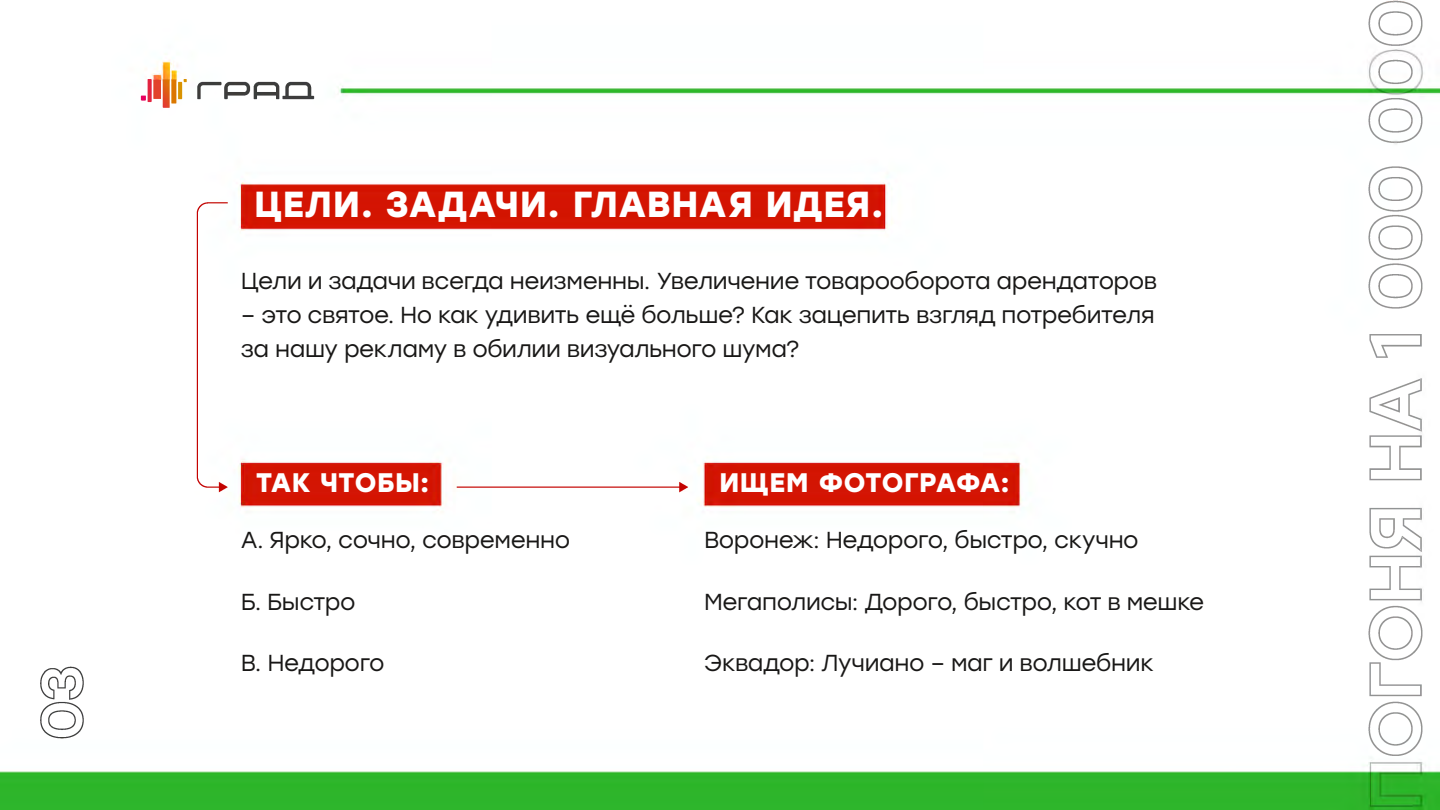
<style>
.page{position:relative;width:1440px;height:810px;background:#fff}
.page>*{position:absolute;margin:0;border:0;box-sizing:border-box;transform-origin:0 0}
.t1{font:700 36.2px "Stolzl";letter-spacing:.02em;color:#fff}
.t2{font:700 26.8px "Stolzl";letter-spacing:.015em;color:#fff}
.t3{font:23.1px/33.8px "Stolzl";letter-spacing:-.02em;color:#181716}
</style>
<div class="page">
<img style="left:0;top:0;width:1440px;height:810px">
<h1 class="t1" style="left:254px;top:179px;width:631px">ЦЕЛИ. ЗАДАЧИ. ГЛАВНАЯ ИДЕЯ.</h1>
<p class="t3" style="left:241px;top:263px;width:918px">Цели и задачи всегда неизменны. Увеличение товарооборота арендаторов</p>
<p class="t3" style="left:241px;top:297px;width:915px">– это святое. Но как удивить ещё больше? Как зацепить взгляд потребителя за нашу рекламу в обилии визуального шума?</p>
<p class="t2" style="left:256px;top:463px;width:175px">ТАК ЧТОБЫ:</p>
<p class="t3" style="left:241px;top:522px;width:331px">А. Ярко, сочно, современно</p>
<p class="t3" style="left:241px;top:584px;width:116px">Б. Быстро</p>
<p class="t3" style="left:241px;top:646px;width:145px">В. Недорого</p>
<p class="t2" style="left:719px;top:463px;width:292px">ИЩЕМ ФОТОГРАФА:</p>
<p class="t3" style="left:704px;top:522px;width:436px">Воронеж: Недорого, быстро, скучно</p>
<p class="t3" style="left:704px;top:584px;width:502px">Мегаполисы: Дорого, быстро, кот в мешке</p>
<p class="t3" style="left:704px;top:646px;width:451px">Эквадор: Лучиано – маг и волшебник</p>
</div>
